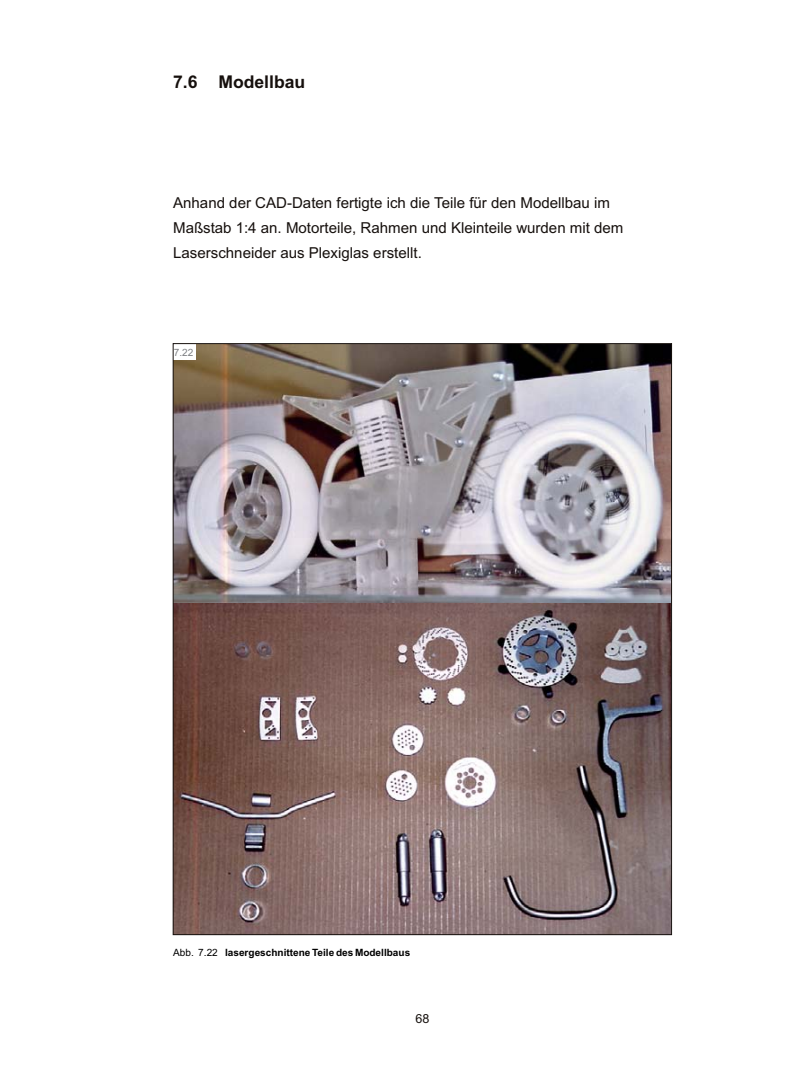
<style>
.page{position:relative;width:810px;height:1080px;background:#fff}
.page>*{position:absolute;margin:0;border:0;box-sizing:border-box;transform-origin:0 0}
.t1{font:700 17.62px "Arial";color:#16100d}
.t2{font:15.12px/25.2px "Arial";color:#16100d}
.t3{font:12.5px "Arial";color:#16100d}
.t4{font:700 10px "Arial";color:#000}
.t5{font:10px "Arial";color:#7e8084}
.s1{font-weight:400}
</style>
<div class="page">
<img style="left:175px;top:345px;width:495px;height:259px">
<img style="left:175px;top:604px;width:495px;height:329px">
<div style="left:173px;top:343px;width:22px;height:17px;background:#fff"></div>
<p class="t1" style="left:173px;top:75px;width:134px">7.6 Modellbau</p>
<p class="t2" style="left:173px;top:191px;width:452px">Anhand der CAD-Daten fertigte ich die Teile für den Modellbau im<br>Maßstab 1:4 an. Motorteile, Rahmen und Kleinteile wurden mit dem<br>Laserschneider aus Plexiglas erstellt.</p>
<p class="t5" style="left:174px;top:349px;width:21px">7.22</p>
<p class="t4" style="left:173px;top:949px;width:239px"><span class="s1">Abb. 7.22</span> lasergeschnittene Teile des Modellbaus</p>
<p class="t3" style="left:415px;top:1014px;width:15px">68</p>
</div>
